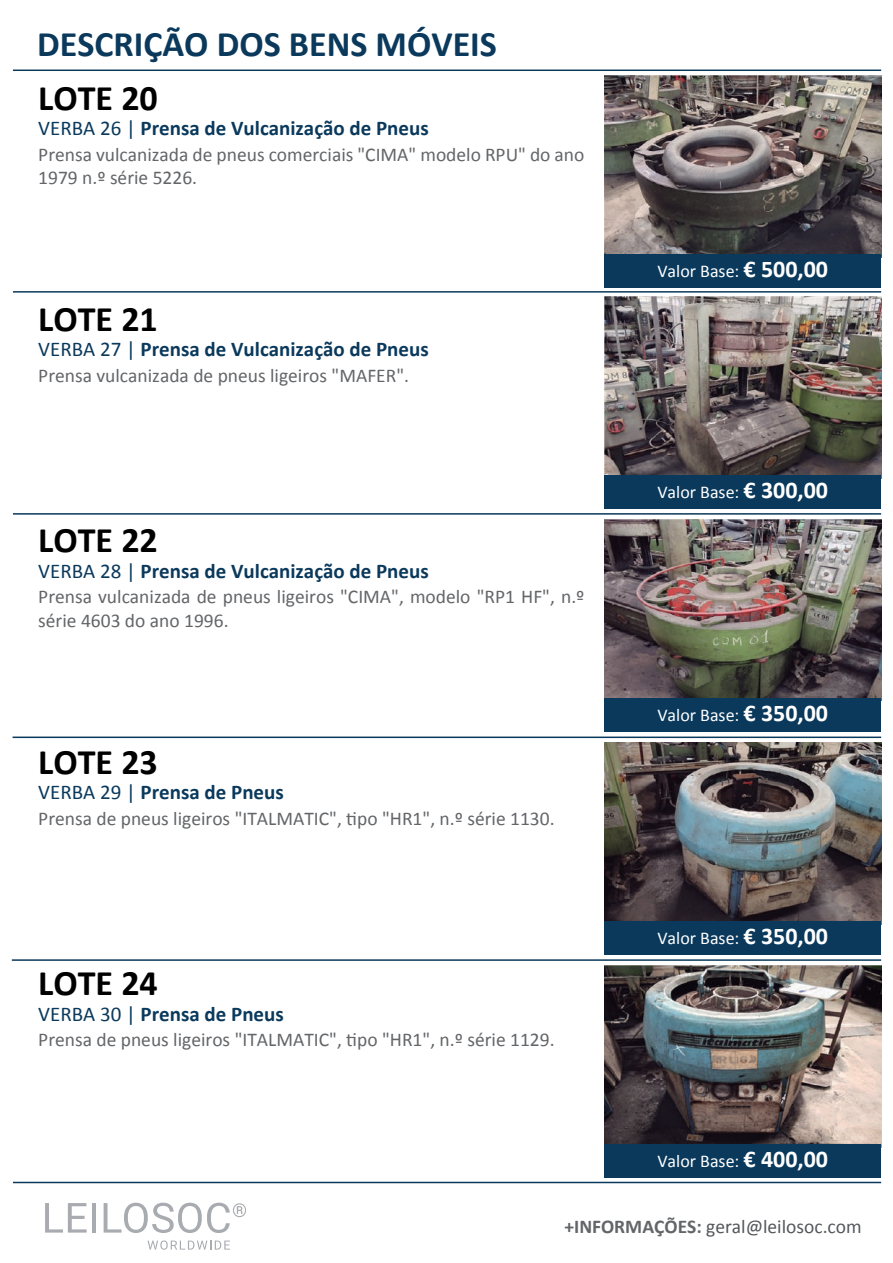
<style>
.page{position:relative;width:893px;height:1263px;background:#fff}
.page>*{position:absolute;margin:0;border:0;box-sizing:border-box;transform-origin:0 0}
.t1{font:700 36px "Calibri";color:#000}
.t2{font:700 36px "Calibri";color:#0a395c}
.t3{font:700 21px "Calibri";color:#0a395c}
.t4{font:19.5px/23.4px "Calibri";color:#636568}
.t5{font:19.5px "Calibri";color:#55575c}
.t6{font:18px "Calibri";color:#fff}
.s1{font-weight:400}
.s2{font-weight:700;font-size:24px}
.s3{font-weight:700;color:#636568}
</style>
<div class="page">
<img style="left:605px;top:965px;width:276px;height:179px">
<img style="left:605px;top:742px;width:276px;height:179px">
<img style="left:605px;top:519px;width:276px;height:179px">
<img style="left:605px;top:297px;width:276px;height:178px">
<img style="left:605px;top:75px;width:276px;height:179px">
<hr style="left:13px;top:70px;width:868px;height:1px;background:#0a395c">
<hr style="left:13px;top:291px;width:868px;height:2px;background:#0a395c">
<hr style="left:13px;top:513px;width:868px;height:2px;background:#0a395c">
<hr style="left:13px;top:736px;width:868px;height:2px;background:#0a395c">
<hr style="left:12px;top:959px;width:869px;height:2px;background:#0a395c">
<hr style="left:13px;top:1182px;width:868px;height:1px;background:#0a395c">
<div style="left:605px;top:254px;width:276px;height:33px;background:#0a395c"></div>
<div style="left:605px;top:475px;width:276px;height:34px;background:#0a395c"></div>
<div style="left:605px;top:698px;width:276px;height:34px;background:#0a395c"></div>
<div style="left:605px;top:921px;width:276px;height:34px;background:#0a395c"></div>
<div style="left:605px;top:1144px;width:276px;height:33px;background:#0a395c"></div>
<svg style="left:45px;top:1203px;width:42px;height:29px"></svg>
<hr style="left:92px;top:1203px;width:4px;height:29px;background:#a8abaf">
<svg style="left:104px;top:1203px;width:142px;height:30px"></svg>
<svg style="left:148px;top:1240px;width:82px;height:10px"></svg>
<h1 class="t2" style="left:37px;top:18px;width:461px">DESCRIÇÃO DOS BENS MÓVEIS</h1>
<h1 class="t1" style="left:38px;top:72px;width:121px">LOTE 20</h1>
<p class="t3" style="left:38px;top:113px;width:392px"><span class="s1">VERBA 26 |</span> Prensa de Vulcanização de Pneus</p>
<p class="t4" style="left:38px;top:141px;width:548px">Prensa vulcanizada de pneus comerciais "CIMA" modelo RPU" do ano<br>1979 n.º série 5226.</p>
<h1 class="t1" style="left:38px;top:294px;width:121px">LOTE 21</h1>
<p class="t3" style="left:38px;top:335px;width:392px"><span class="s1">VERBA 27 |</span> Prensa de Vulcanização de Pneus</p>
<p class="t4" style="left:38px;top:363px;width:372px">Prensa vulcanizada de pneus ligeiros "MAFER".</p>
<h1 class="t1" style="left:38px;top:515px;width:121px">LOTE 22</h1>
<p class="t3" style="left:38px;top:556px;width:392px"><span class="s1">VERBA 28 |</span> Prensa de Vulcanização de Pneus</p>
<p class="t4" style="left:38px;top:584px;width:548px">Prensa vulcanizada de pneus ligeiros "CIMA", modelo "RP1 HF", n.º série 4603 do ano 1996.</p>
<h1 class="t1" style="left:38px;top:736px;width:121px">LOTE 23</h1>
<p class="t3" style="left:38px;top:777px;width:247px"><span class="s1">VERBA 29 |</span> Prensa de Pneus</p>
<p class="t4" style="left:38px;top:806px;width:518px">Prensa de pneus ligeiros "ITALMATIC", tipo "HR1", n.º série 1130.</p>
<h1 class="t1" style="left:38px;top:958px;width:121px">LOTE 24</h1>
<p class="t3" style="left:38px;top:999px;width:247px"><span class="s1">VERBA 30 |</span> Prensa de Pneus</p>
<p class="t4" style="left:38px;top:1027px;width:518px">Prensa de pneus ligeiros "ITALMATIC", tipo "HR1", n.º série 1129.</p>
<p class="t6" style="left:657px;top:260px;width:172px">Valor Base: <span class="s2">€ 500,00</span></p>
<p class="t6" style="left:657px;top:481px;width:172px">Valor Base: <span class="s2">€ 300,00</span></p>
<p class="t6" style="left:657px;top:704px;width:172px">Valor Base: <span class="s2">€ 350,00</span></p>
<p class="t6" style="left:657px;top:927px;width:172px">Valor Base: <span class="s2">€ 350,00</span></p>
<p class="t6" style="left:657px;top:1149px;width:172px">Valor Base: <span class="s2">€ 400,00</span></p>
<p class="t5" style="left:564px;top:1215px;width:299px"><span class="s3">+INFORMAÇÕES:</span> geral@leilosoc.com</p>
</div>
